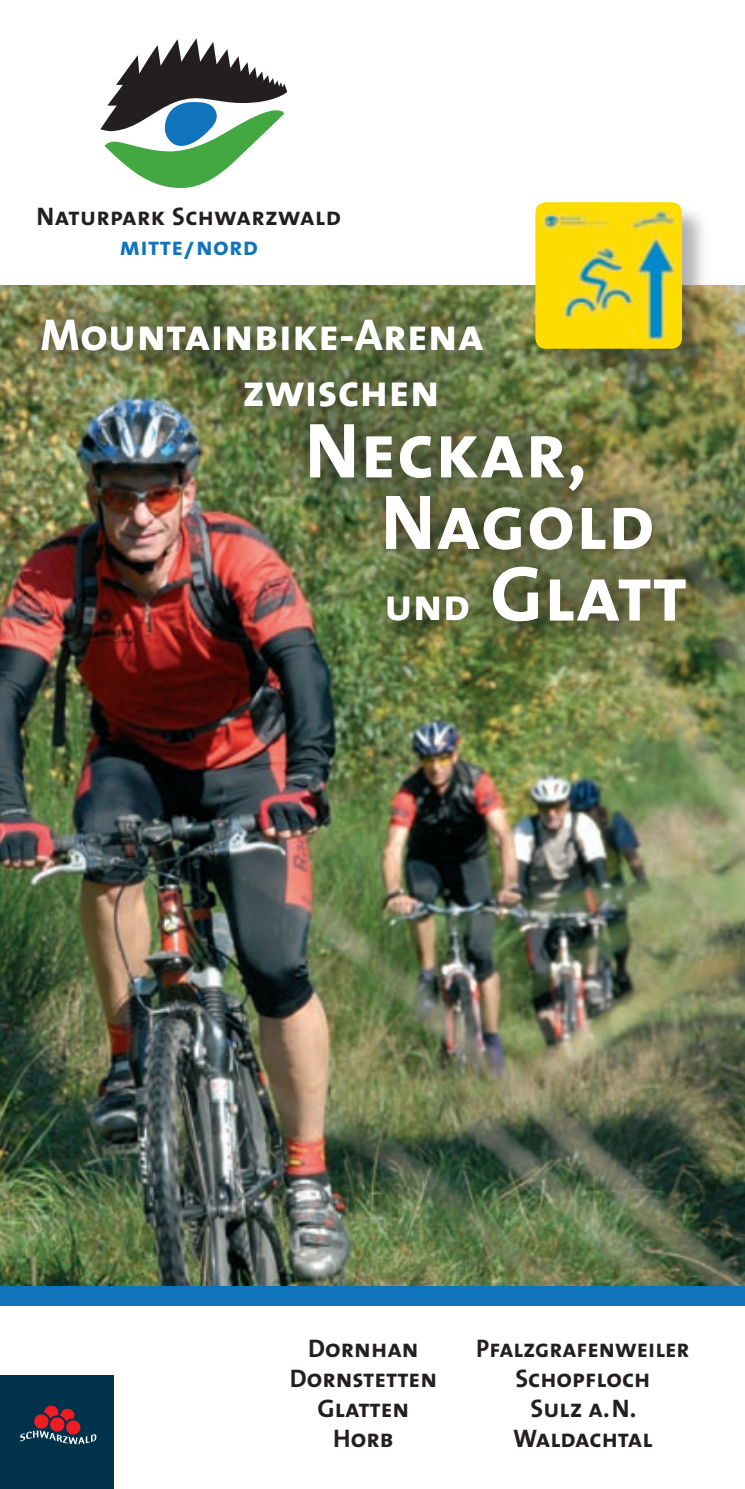
<style>
.page{position:relative;width:745px;height:1489px;background:#fff}
.page>*{position:absolute;margin:0;border:0;box-sizing:border-box;transform-origin:0 0}
.t1{font:78.25px/71.5px "The Sans Bold Caps";letter-spacing:.01em;color:#fff}
.t2{font:44.75px/56px "The Sans Bold Caps";letter-spacing:.01em;color:#fff}
.t3{font:25.5px/30px "The Sans Bold Caps";color:#231f20;text-align:center}
.t4{font:25.5px "The Sans Bold Caps";letter-spacing:.015em;color:#1074bc}
.s1{font-size:44.75px}
</style>
<div class="page">
<img style="left:0;top:285px;width:744px;height:1001px">
<svg style="left:100px;top:38px;width:187px;height:150px"></svg>
<div style="left:0;top:1286px;width:744px;height:19px;background:#1074bc"></div>
<div style="left:533px;top:200px;width:179px;height:179px;background:#231f20;opacity:.35"></div>
<img style="left:535px;top:202px;width:146px;height:75px">
<div style="left:0;top:1375px;width:113px;height:113px;background:#00324c"></div>
<svg style="left:20px;top:1405px;width:77px;height:38px"></svg>
<div style="left:0;top:277px;width:724px;height:389px;background:#231f20;opacity:.51"></div>
<p class="t3" style="left:37px;top:201px;width:305px">Naturpark Schwarzwald</p>
<p class="t4" style="left:119px;top:225px;width:140px">mitte/nord</p>
<h2 class="t2" style="left:242px;top:305px;width:242px;text-indent:-202px">Mountainbike-Arena zwischen</h2>
<h1 class="t1" style="left:380px;top:413px;width:307px;text-indent:-76px">Neckar,<br>Nagold <span class="s1">und</span> Glatt</h1>
<p class="t3" style="left:289px;top:1332px;width:149px">Dornhan<br>Dornstetten<br>Glatten<br>Horb</p>
<p class="t3" style="left:476px;top:1332px;width:215px">Pfalzgrafenweiler<br>Schopfloch<br>Sulz a. N.<br>Waldachtal</p>
</div>
